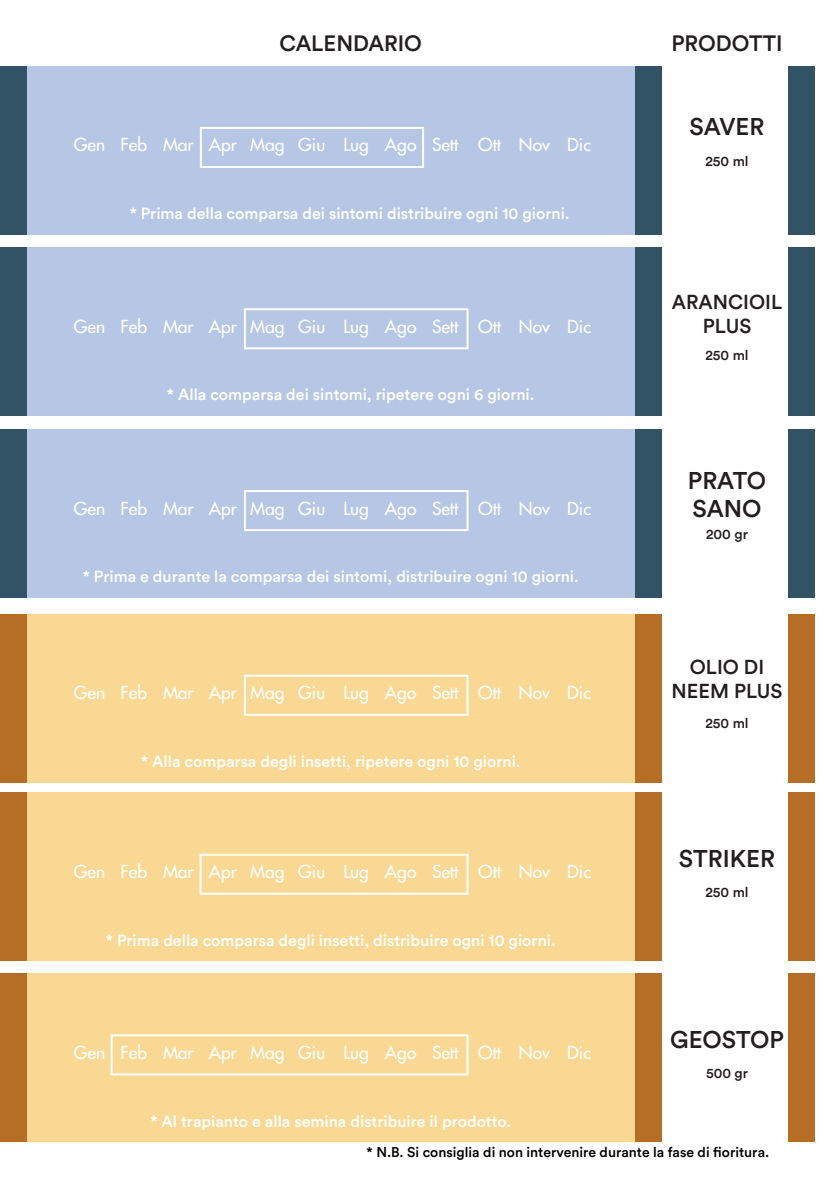
<style>
.page{position:relative;width:840px;height:1191px;background:#fff}
.page>*{position:absolute;margin:0;border:0;box-sizing:border-box;transform-origin:0 0}
.t1{font:500 24px "Circular Std";color:#231f20}
.t2{font:500 22px "Circular Std";color:#231f20}
.t3{font:500 20px "Circular Std";color:#231f20}
.t4{font:500 17.6px "Futura Std";color:#fff}
.t5{font:500 16px "Circular Std";color:#fff}
.t6{font:500 14px "Circular Std";color:#000001}
.t7{font:500 14px "Circular Std";color:#231f20}
</style>
<div class="page">
<div style="left:26px;top:66px;width:609px;height:168px;background:#b6c6e5"></div>
<div style="left:26px;top:247px;width:609px;height:169px;background:#b6c6e5"></div>
<div style="left:26px;top:429px;width:609px;height:168px;background:#b6c6e5"></div>
<div style="left:26px;top:614px;width:609px;height:168px;background:#f9d894"></div>
<div style="left:26px;top:793px;width:609px;height:168px;background:#f9d894"></div>
<div style="left:26px;top:973px;width:609px;height:168px;background:#f9d894"></div>
<div style="left:0;top:66px;width:26px;height:168px;background:#325266"></div>
<div style="left:0;top:247px;width:26px;height:169px;background:#325266"></div>
<div style="left:0;top:429px;width:26px;height:168px;background:#325266"></div>
<div style="left:0;top:614px;width:26px;height:168px;background:#b66d26"></div>
<div style="left:0;top:793px;width:26px;height:168px;background:#b66d26"></div>
<div style="left:0;top:973px;width:26px;height:168px;background:#b66d26"></div>
<div style="left:635px;top:66px;width:26px;height:168px;background:#325266"></div>
<div style="left:635px;top:247px;width:26px;height:169px;background:#325266"></div>
<div style="left:635px;top:429px;width:26px;height:168px;background:#325266"></div>
<div style="left:635px;top:614px;width:26px;height:168px;background:#b66d26"></div>
<div style="left:635px;top:793px;width:26px;height:168px;background:#b66d26"></div>
<div style="left:635px;top:973px;width:26px;height:168px;background:#b66d26"></div>
<div style="left:787px;top:66px;width:27px;height:168px;background:#325266"></div>
<div style="left:787px;top:247px;width:27px;height:169px;background:#325266"></div>
<div style="left:787px;top:429px;width:27px;height:168px;background:#325266"></div>
<div style="left:787px;top:614px;width:27px;height:168px;background:#b66d26"></div>
<div style="left:787px;top:793px;width:27px;height:168px;background:#b66d26"></div>
<div style="left:787px;top:973px;width:27px;height:168px;background:#b66d26"></div>
<div style="left:200px;top:127px;width:224px;height:41px;border:2px solid #fff"></div>
<div style="left:244px;top:308px;width:224px;height:41px;border:2px solid #fff"></div>
<div style="left:244px;top:490px;width:224px;height:41px;border:2px solid #fff"></div>
<div style="left:244px;top:675px;width:224px;height:41px;border:2px solid #fff"></div>
<div style="left:199px;top:853px;width:269px;height:41px;border:2px solid #fff"></div>
<div style="left:110px;top:1034px;width:358px;height:41px;border:2px solid #fff"></div>
<p class="t2" style="left:279px;top:30px;width:144px">CALENDARIO</p>
<p class="t4" style="left:74px;top:134px;width:33px">Gen</p>
<p class="t4" style="left:121px;top:134px;width:28px">Feb</p>
<p class="t4" style="left:163px;top:134px;width:32px">Mar</p>
<p class="t4" style="left:209px;top:134px;width:30px">Apr</p>
<p class="t4" style="left:250px;top:134px;width:36px">Mag</p>
<p class="t4" style="left:298px;top:134px;width:29px">Giu</p>
<p class="t4" style="left:343px;top:134px;width:27px">Lug</p>
<p class="t4" style="left:385px;top:134px;width:33px">Ago</p>
<p class="t4" style="left:432px;top:134px;width:28px">Sett</p>
<p class="t4" style="left:478px;top:134px;width:24px">Ott</p>
<p class="t4" style="left:518px;top:134px;width:32px">Nov</p>
<p class="t4" style="left:567px;top:134px;width:25px">Dic</p>
<p class="t5" style="left:130px;top:203px;width:441px">* Prima della comparsa dei sintomi distribuire ogni 10 giorni.</p>
<p class="t4" style="left:74px;top:315px;width:33px">Gen</p>
<p class="t4" style="left:121px;top:315px;width:28px">Feb</p>
<p class="t4" style="left:163px;top:315px;width:32px">Mar</p>
<p class="t4" style="left:209px;top:315px;width:30px">Apr</p>
<p class="t4" style="left:250px;top:315px;width:36px">Mag</p>
<p class="t4" style="left:298px;top:315px;width:29px">Giu</p>
<p class="t4" style="left:343px;top:315px;width:27px">Lug</p>
<p class="t4" style="left:385px;top:315px;width:33px">Ago</p>
<p class="t4" style="left:432px;top:315px;width:28px">Sett</p>
<p class="t4" style="left:478px;top:315px;width:24px">Ott</p>
<p class="t4" style="left:518px;top:315px;width:32px">Nov</p>
<p class="t4" style="left:567px;top:315px;width:25px">Dic</p>
<p class="t5" style="left:167px;top:385px;width:369px">* Alla comparsa dei sintomi, ripetere ogni 6 giorni.</p>
<p class="t4" style="left:74px;top:497px;width:33px">Gen</p>
<p class="t4" style="left:121px;top:497px;width:28px">Feb</p>
<p class="t4" style="left:163px;top:497px;width:32px">Mar</p>
<p class="t4" style="left:209px;top:497px;width:30px">Apr</p>
<p class="t4" style="left:250px;top:497px;width:36px">Mag</p>
<p class="t4" style="left:298px;top:497px;width:29px">Giu</p>
<p class="t4" style="left:343px;top:497px;width:27px">Lug</p>
<p class="t4" style="left:385px;top:497px;width:33px">Ago</p>
<p class="t4" style="left:432px;top:497px;width:28px">Sett</p>
<p class="t4" style="left:478px;top:497px;width:24px">Ott</p>
<p class="t4" style="left:518px;top:497px;width:32px">Nov</p>
<p class="t4" style="left:567px;top:497px;width:25px">Dic</p>
<p class="t5" style="left:83px;top:566px;width:497px">* Prima e durante la comparsa dei sintomi, distribuire ogni 10 giorni.</p>
<p class="t4" style="left:74px;top:681px;width:33px">Gen</p>
<p class="t4" style="left:121px;top:681px;width:28px">Feb</p>
<p class="t4" style="left:163px;top:681px;width:32px">Mar</p>
<p class="t4" style="left:209px;top:681px;width:30px">Apr</p>
<p class="t4" style="left:250px;top:681px;width:36px">Mag</p>
<p class="t4" style="left:298px;top:681px;width:29px">Giu</p>
<p class="t4" style="left:343px;top:681px;width:27px">Lug</p>
<p class="t4" style="left:385px;top:681px;width:33px">Ago</p>
<p class="t4" style="left:432px;top:681px;width:28px">Sett</p>
<p class="t4" style="left:478px;top:681px;width:24px">Ott</p>
<p class="t4" style="left:518px;top:681px;width:32px">Nov</p>
<p class="t4" style="left:567px;top:681px;width:25px">Dic</p>
<p class="t5" style="left:141px;top:751px;width:381px">* Alla comparsa degli insetti, ripetere ogni 10 giorni.</p>
<p class="t4" style="left:74px;top:860px;width:33px">Gen</p>
<p class="t4" style="left:121px;top:860px;width:28px">Feb</p>
<p class="t4" style="left:163px;top:860px;width:32px">Mar</p>
<p class="t4" style="left:209px;top:860px;width:30px">Apr</p>
<p class="t4" style="left:250px;top:860px;width:36px">Mag</p>
<p class="t4" style="left:298px;top:860px;width:29px">Giu</p>
<p class="t4" style="left:343px;top:860px;width:27px">Lug</p>
<p class="t4" style="left:385px;top:860px;width:33px">Ago</p>
<p class="t4" style="left:432px;top:860px;width:28px">Sett</p>
<p class="t4" style="left:478px;top:860px;width:24px">Ott</p>
<p class="t4" style="left:518px;top:860px;width:32px">Nov</p>
<p class="t4" style="left:567px;top:860px;width:25px">Dic</p>
<p class="t5" style="left:106px;top:930px;width:451px">* Prima della comparsa degli insetti, distribuire ogni 10 giorni.</p>
<p class="t4" style="left:74px;top:1041px;width:33px">Gen</p>
<p class="t4" style="left:121px;top:1041px;width:28px">Feb</p>
<p class="t4" style="left:163px;top:1041px;width:32px">Mar</p>
<p class="t4" style="left:209px;top:1041px;width:30px">Apr</p>
<p class="t4" style="left:250px;top:1041px;width:36px">Mag</p>
<p class="t4" style="left:298px;top:1041px;width:29px">Giu</p>
<p class="t4" style="left:343px;top:1041px;width:27px">Lug</p>
<p class="t4" style="left:385px;top:1041px;width:33px">Ago</p>
<p class="t4" style="left:432px;top:1041px;width:28px">Sett</p>
<p class="t4" style="left:478px;top:1041px;width:24px">Ott</p>
<p class="t4" style="left:518px;top:1041px;width:32px">Nov</p>
<p class="t4" style="left:567px;top:1041px;width:25px">Dic</p>
<p class="t2" style="left:671px;top:30px;width:113px">PRODOTTI</p>
<p class="t1" style="left:689px;top:112px;width:76px">SAVER</p>
<p class="t7" style="left:705px;top:152px;width:45px">250 ml</p>
<p class="t3" style="left:671px;top:290px;width:112px">ARANCIOIL</p>
<p class="t3" style="left:702px;top:314px;width:50px">PLUS</p>
<p class="t7" style="left:705px;top:347px;width:45px">250 ml</p>
<p class="t1" style="left:687px;top:465px;width:80px">PRATO</p>
<p class="t1" style="left:692px;top:494px;width:70px">SANO</p>
<p class="t7" style="left:705px;top:526px;width:43px">200 gr</p>
<p class="t3" style="left:689px;top:654px;width:76px">OLIO DI</p>
<p class="t3" style="left:671px;top:678px;width:113px">NEEM PLUS</p>
<p class="t7" style="left:705px;top:714px;width:45px">250 ml</p>
<p class="t1" style="left:678px;top:843px;width:98px">STRIKER</p>
<p class="t7" style="left:705px;top:883px;width:45px">250 ml</p>
<p class="t1" style="left:669px;top:1024px;width:115px">GEOSTOP</p>
<p class="t7" style="left:705px;top:1063px;width:44px">500 gr</p>
<p class="t5" style="left:150px;top:1110px;width:362px">* Al trapianto e alla semina distribuire il prodotto.</p>
<p class="t6" style="left:366px;top:1143px;width:404px">* N.B. Si consiglia di non intervenire durante la fase di fioritura.</p>
</div>
